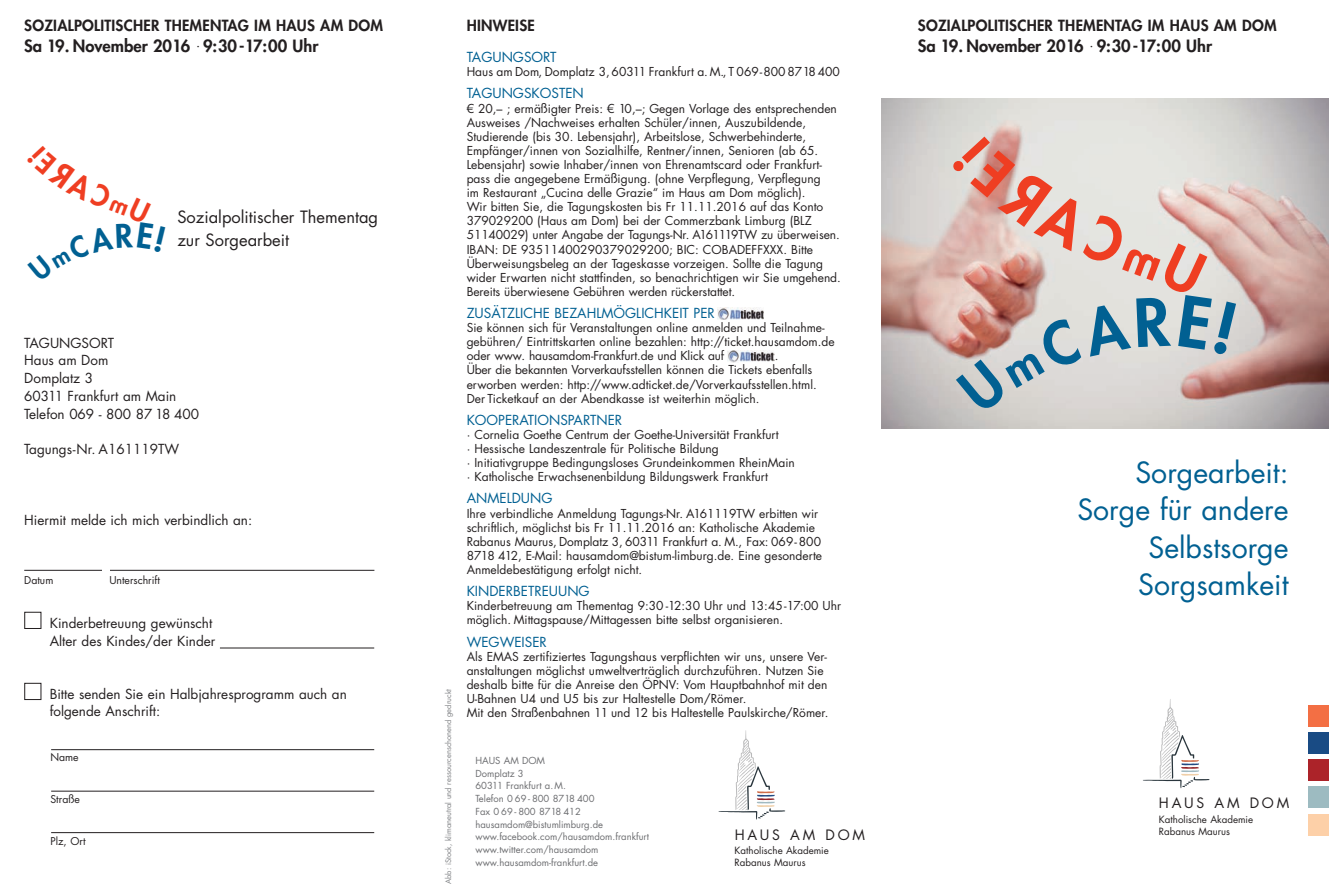
<style>
.page{position:relative;width:1329px;height:891px;background:#fff}
.page>*{position:absolute;margin:0;border:0;box-sizing:border-box;transform-origin:0 0}
.t1{font:28.5px/37.5px "Futura LT";color:#016092;text-align:right}
.t2{font:800 16.5px "Futura LT";color:#231f20}
.t3{font:16.5px/22.5px "Futura LT";color:#231f20}
.t4{font:800 15px "Futura LT";letter-spacing:.015em;color:#231f20}
.t5{font:13.95px "Futura LT";letter-spacing:.195em;color:#231f20}
.t6{font:13.5px/17.7px "Futura LT";color:#231f20}
.t7{font:13.5px "Futura LT";color:#016092}
.t8{font:12px/14.1px "Futura LT";color:#231f20}
.t9{font:10.5px "Futura LT";color:#231f20}
.t10{font:9.75px/12px "Futura LT";color:#231f20}
.t11{font:9.45px/12.8px "Futura LT";color:#6c6d70}
.t12{font:7.5px "Futura LT";color:#808285}
.s1{font-weight:400;font-size:13.5px}
</style>
<div class="page">
<hr style="left:51px;top:749px;width:323px;height:1px;background:#231f20">
<hr style="left:220px;top:648px;width:154px;height:1px;background:#231f20">
<hr style="left:51px;top:791px;width:323px;height:1px;background:#231f20">
<hr style="left:51px;top:832px;width:323px;height:1px;background:#231f20">
<div style="left:24px;top:683px;width:17px;height:17px;border:1px solid #231f20"></div>
<div style="left:24px;top:612px;width:17px;height:17px;border:1px solid #231f20"></div>
<hr style="left:24px;top:570px;width:350px;height:1px;background:#231f20">
<div style="left:103px;top:565px;width:7px;height:6px;background:#fff"></div>
<div style="left:1307px;top:705px;width:21px;height:21px;background:#f36f44"></div>
<div style="left:1307px;top:732px;width:21px;height:21px;background:#194b84"></div>
<div style="left:1307px;top:759px;width:21px;height:22px;background:#ac2329"></div>
<div style="left:1307px;top:787px;width:21px;height:21px;background:#9dbbc1"></div>
<div style="left:1307px;top:814px;width:21px;height:21px;background:#fdd0a8"></div>
<img style="left:727px;top:350px;width:47px;height:12px">
<img style="left:717px;top:308px;width:46px;height:12px">
<img style="left:881px;top:98px;width:447px;height:330px">
<svg style="left:1143px;top:699px;width:66px;height:89px"></svg>
<svg style="left:718px;top:730px;width:67px;height:89px"></svg>
<svg style="left:951px;top:136px;width:286px;height:278px;background:#dccec9"></svg>
<p class="t4" style="left:24px;top:19px;width:360px">SOZIALPOLITISCHER THEMENTAG IM HAUS AM DOM</p>
<h2 class="t2" style="left:24px;top:39px;width:296px">Sa 19. November 2016 <span class="s1">·</span> 9:30-17:00 Uhr</h2>
<h2 class="t3" style="left:177px;top:207px;width:202px">Sozialpolitischer Thementag zur Sorgearbeit</h2>
<p class="t6" style="left:24px;top:335px;width:176px">TAGUNGSORT<br>Haus am Dom<br>Domplatz 3<br>60311 Frankfurt am Main<br>Telefon 069 - 800 87 18 400</p>
<p class="t6" style="left:24px;top:441px;width:156px">Tagungs-Nr. A161119TW</p>
<p class="t6" style="left:24px;top:512px;width:229px">Hiermit melde ich mich verbindlich an:</p>
<p class="t9" style="left:24px;top:575px;width:31px">Datum</p>
<p class="t9" style="left:109px;top:575px;width:52px">Unterschrift</p>
<p class="t6" style="left:50px;top:615px;width:167px">Kinderbetreuung gewünscht<br>Alter des Kindes/der Kinder</p>
<p class="t6" style="left:50px;top:686px;width:298px">Bitte senden Sie ein Halbjahresprogramm auch an folgende Anschrift:</p>
<p class="t9" style="left:50px;top:752px;width:30px">Name</p>
<p class="t9" style="left:50px;top:794px;width:31px">Straße</p>
<p class="t9" style="left:50px;top:836px;width:37px">Plz, Ort</p>
<p class="t12" style="left:445px;top:884px;width:197px;rotate:-90deg">Abb: iStock, klimaneutral und ressourcenschonend gedruckt</p>
<p class="t4" style="left:466px;top:19px;width:70px">HINWEISE</p>
<p class="t7" style="left:466px;top:51px;width:91px">TAGUNGSORT</p>
<p class="t8" style="left:466px;top:66px;width:375px">Haus am Dom, Domplatz 3, 60311 Frankfurt a. M.,T 069-800 8718 400</p>
<p class="t7" style="left:466px;top:87px;width:119px">TAGUNGSKOSTEN</p>
<p class="t8" style="left:466px;top:102px;width:375px">€ 20,– ; ermäßigter Preis: € 10,–; Gegen Vorlage des entsprechenden Ausweises /Nachweises erhalten Schüler/innen, Auszubildende, Studierende (bis 30. Lebensjahr), Arbeitslose, Schwerbehinderte, Empfänger/innen von Sozialhilfe, Rentner/innen, Senioren (ab 65.<br>Lebensjahr) sowie Inhaber/innen von Ehrenamtscard oder Frankfurt - pass die angegebene Ermäßigung. (ohne Verpflegung, Verpflegung<br>im Restaurant „Cucina delle Grazie“ im Haus am Dom möglich).<br>Wir bitten Sie, die Tagungskosten bis Fr 11.11.2016 auf das Konto 379029200 (Haus am Dom) bei der Commerzbank Limburg (BLZ 51140029) unter Angabe der Tagungs-Nr. A161119TW zu überweisen.<br>IBAN: DE 93511400290379029200; BIC: COBADEFFXXX. Bitte Überweisungsbeleg an der Tageskasse vorzeigen. Sollte die Tagung wider Erwarten nicht stattfinden, so benachrichtigen wir Sie um gehend.<br>Bereits überwiesene Gebühren werden rückerstattet.</p>
<p class="t7" style="left:466px;top:307px;width:250px">ZUSÄTZLICHE BEZAHLMÖGLICHKEIT PER</p>
<p class="t8" style="left:466px;top:322px;width:369px">Sie können sich für Veranstaltungen online anmelden und Teilnahme - gebühren/ Eintrittskarten online bezahlen: http://ticket.hausamdom.de oder www. hausamdom-Frankfurt.de und Klick auf</p>
<p class="t8" style="left:466px;top:350px;width:351px;text-indent:308px">.<br>Über die bekannten Vor verkaufs stellen können die Tickets ebenfalls erworben werden: http://www.adticket.de/Vorverkaufsstellen.html.<br>Der Ticketkauf an der Abendkasse ist weiterhin möglich.</p>
<p class="t7" style="left:466px;top:414px;width:157px">KOOPERATIONSPARTNER</p>
<p class="t8" style="left:466px;top:428px;width:330px">· Cornelia Goethe Centrum der Goethe-Universität Frankfurt<br>· Hessische Landeszentrale für Politische Bildung<br>· Initiativgruppe Bedingungsloses Grundeinkommen RheinMain · Katholische Erwachsenenbildung Bildungswerk Frankfurt</p>
<p class="t7" style="left:466px;top:492px;width:87px">ANMELDUNG</p>
<p class="t8" style="left:466px;top:507px;width:357px">Ihre verbindliche Anmeldung Tagungs-Nr. A161119TW er bitten wir schriftlich, möglichst bis Fr 11.11.2016 an: Katholische Akademie Rabanus Maurus, Domplatz 3, 60311 Frankfurt a. M., Fax: 069- 800<br>8718 412, E-Mail: hausamdom@bistum-limburg.de. Eine gesonderte Anmelde bestätigung erfolgt nicht.</p>
<p class="t7" style="left:466px;top:585px;width:124px">KINDERBETREUUNG</p>
<p class="t8" style="left:466px;top:600px;width:376px">Kinderbetreuung am Thementag 9:30 -12:30 Uhr und 13:45-17:00 Uhr möglich. Mittagspause/Mittagessen bitte selbst organisieren.</p>
<p class="t7" style="left:466px;top:635px;width:82px">WEGWEISER</p>
<p class="t8" style="left:466px;top:650px;width:363px">Als EMAS zertifiziertes Tagungshaus verpflichten wir uns, unsere Ver - anstaltun gen möglichst umwelt verträglich durchzuführen. Nutzen Sie deshalb bitte für die Anreise den ÖPNV: Vom Hauptbahnhof mit den U-Bahnen U4 und U5 bis zur Haltestelle Dom/Römer.<br>Mit den Straßen bahnen 11 und 12 bis Haltestelle Paulskirche/Römer.</p>
<p class="t11" style="left:475px;top:755px;width:175px">HAUS AM DOM<br>Domplatz 3<br>60311 Frankfurt a.M.<br>Telefon 0 69 - 800 8718 400<br>Fax 0 69 - 800 8718 412 hausamdom@bistumlimburg.de www.facebook.com/hausamdom.frankfurt www.twitter.com/hausamdom www.hausamdom-frankfurt.de</p>
<p class="t4" style="left:917px;top:19px;width:360px">SOZIALPOLITISCHER THEMENTAG IM HAUS AM DOM</p>
<h2 class="t2" style="left:917px;top:39px;width:296px">Sa 19. November 2016 <span class="s1">·</span> 9:30-17:00 Uhr</h2>
<h1 class="t1" style="left:1077px;top:456px;width:213px">Sorgearbeit:<br>Sorge für andere<br>Selbstsorge<br>Sorgsamkeit</h1>
<p class="t5" style="left:1158px;top:797px;width:132px">HAUS AM DOM</p>
<p class="t10" style="left:1158px;top:814px;width:96px">Katholische Akademie</p>
<p class="t5" style="left:734px;top:828px;width:132px">HAUS AM DOM</p>
<p class="t10" style="left:1158px;top:826px;width:72px">Rabanus Maurus</p>
<p class="t10" style="left:734px;top:845px;width:96px">Katholische Akademie<br>Rabanus Maurus</p>
</div>
